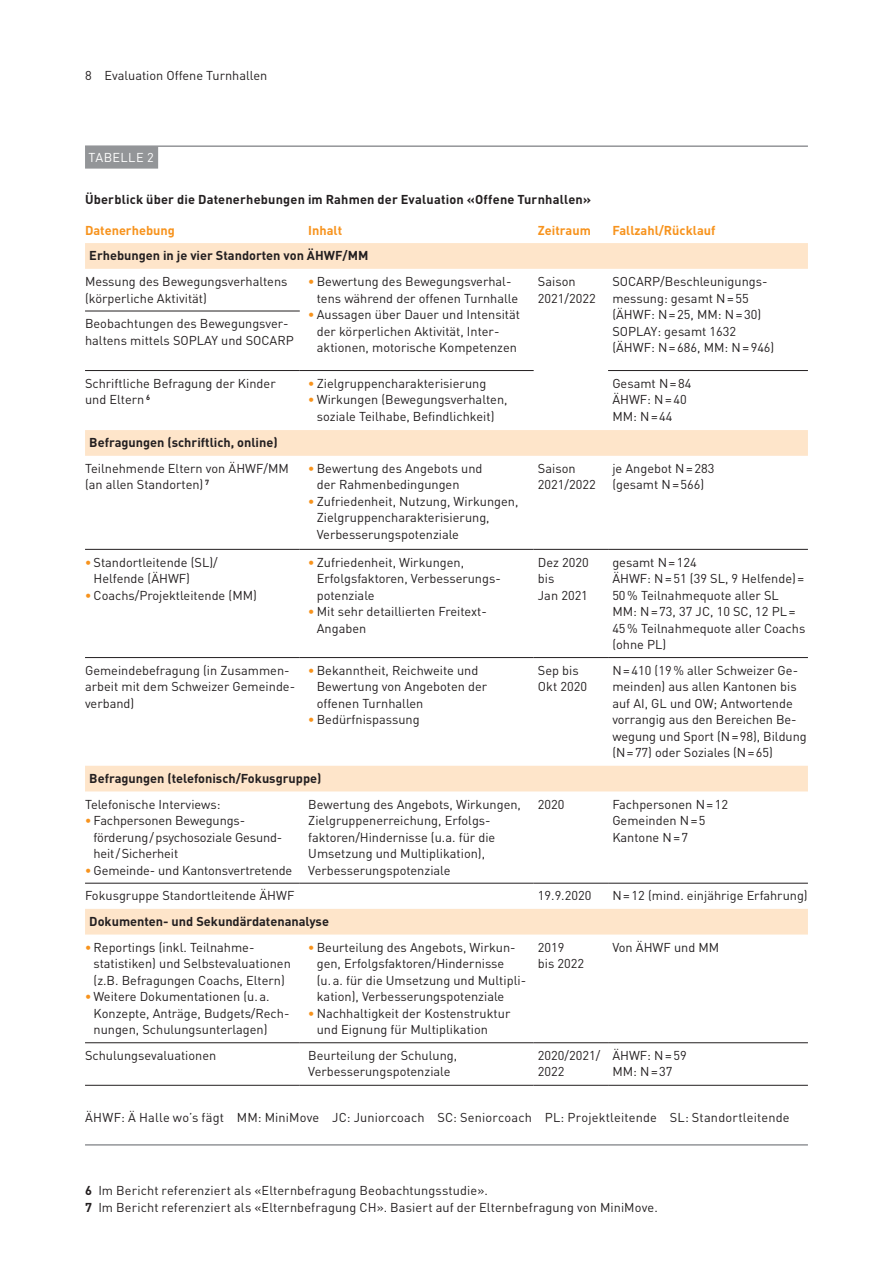
<style>
.page{position:relative;width:893px;height:1263px;background:#fff}
.page>*{position:absolute;margin:0;border:0;box-sizing:border-box;transform-origin:0 0}
.t1{font:12.75px/16.5px "DIN Pro";color:#231f20}
.t2{font:700 12.75px "DIN Pro";color:#231f20}
.t3{font:700 12.75px "DIN Pro";color:#f7931d}
.t4{font:12.75px "DIN Pro";letter-spacing:.03em;color:#fff}
.s1{font-weight:700;color:#f7931d}
.s2{font-weight:700}
</style>
<div class="page">
<hr style="left:85px;top:145px;width:723px;height:2px;background:#939598">
<div style="left:85px;top:146px;width:73px;height:23px;background:#939598"></div>
<hr style="left:85px;top:1144px;width:723px;height:1px;background:#939598">
<svg style="left:85px;top:243px;width:723px;height:691px"></svg>
<hr style="left:85px;top:311px;width:215px;height:1px;background:#231f20">
<hr style="left:85px;top:370px;width:215px;height:1px;background:#231f20">
<hr style="left:300px;top:370px;width:234px;height:1px;background:#231f20">
<hr style="left:85px;top:549px;width:215px;height:1px;background:#231f20">
<hr style="left:300px;top:549px;width:234px;height:1px;background:#231f20">
<hr style="left:534px;top:549px;width:74px;height:1px;background:#231f20">
<hr style="left:608px;top:549px;width:200px;height:1px;background:#231f20">
<hr style="left:608px;top:370px;width:200px;height:1px;background:#231f20">
<hr style="left:85px;top:657px;width:215px;height:1px;background:#231f20">
<hr style="left:300px;top:657px;width:234px;height:1px;background:#231f20">
<hr style="left:534px;top:657px;width:74px;height:1px;background:#231f20">
<hr style="left:608px;top:657px;width:200px;height:1px;background:#231f20">
<hr style="left:85px;top:883px;width:215px;height:1px;background:#231f20">
<hr style="left:300px;top:883px;width:234px;height:1px;background:#231f20">
<hr style="left:534px;top:883px;width:74px;height:1px;background:#231f20">
<hr style="left:608px;top:883px;width:200px;height:1px;background:#231f20">
<hr style="left:85px;top:1042px;width:215px;height:1px;background:#231f20">
<hr style="left:300px;top:1042px;width:234px;height:1px;background:#231f20">
<hr style="left:534px;top:1042px;width:74px;height:1px;background:#231f20">
<hr style="left:608px;top:1042px;width:200px;height:1px;background:#231f20">
<hr style="left:85px;top:1085px;width:215px;height:1px;background:#231f20">
<hr style="left:300px;top:1085px;width:234px;height:1px;background:#231f20">
<hr style="left:534px;top:1085px;width:74px;height:1px;background:#231f20">
<hr style="left:608px;top:1085px;width:200px;height:1px;background:#231f20">
<p class="t1" style="left:85px;top:66px;width:184px">8 Evaluation Offene Turnhallen</p>
<p class="t4" style="left:89px;top:149px;width:67px">TABELLE 2</p>
<p class="t2" style="left:85px;top:191px;width:508px">Überblick über die Datenerhebungen im Rahmen der Evaluation «Offene Turnhallen»</p>
<p class="t3" style="left:85px;top:221px;width:91px">Datenerhebung</p>
<p class="t3" style="left:308px;top:221px;width:35px">Inhalt</p>
<p class="t3" style="left:538px;top:221px;width:54px">Zeitraum</p>
<p class="t3" style="left:612px;top:221px;width:105px">Fallzahl/Rücklauf</p>
<p class="t2" style="left:89px;top:247px;width:281px">Erhebungen in je vier Standorten von ÄHWF/MM</p>
<p class="t1" style="left:85px;top:273px;width:204px">Messung des Bewegungsverhaltens (körperliche Aktivität)</p>
<p class="t1" style="left:317px;top:273px;width:203px;text-indent:-9px"><span class="s1">•</span> Bewertung des Bewegungsverhal&shy;tens während der offenen Turnhalle</p>
<p class="t1" style="left:317px;top:306px;width:205px;text-indent:-9px"><span class="s1">•</span> Aussagen über Dauer und Intensität der körperlichen Aktivität, Inter&shy;aktionen, motorische Kompetenzen</p>
<p class="t1" style="left:538px;top:273px;width:59px">Saison<br>2021/2022</p>
<p class="t1" style="left:612px;top:273px;width:164px">SOCARP/Beschleunigungs&shy;messung: gesamt N=55 (ÄHWF: N=25, MM: N=30)<br>SOPLAY: gesamt 1632 (ÄHWF: N=686, MM: N=946)</p>
<p class="t1" style="left:85px;top:315px;width:210px">Beobachtungen des Bewegungsver&shy;haltens mittels SOPLAY und SOCARP</p>
<p class="t1" style="left:85px;top:374px;width:192px">Schriftliche Befragung der Kinder und Eltern <sup>6</sup></p>
<p class="t1" style="left:308px;top:374px;width:179px"><span class="s1">•</span> Zielgruppencharakterisierung</p>
<p class="t1" style="left:612px;top:374px;width:81px">Gesamt N=84<br>ÄHWF: N=40<br>MM: N=44</p>
<p class="t1" style="left:308px;top:391px;width:201px;text-align:center"><span class="s1">•</span> Wirkungen (Bewegungsverhalten, soziale Teilhabe, Befindlichkeit)</p>
<p class="t2" style="left:89px;top:434px;width:190px">Befragungen (schriftlich, online)</p>
<p class="t1" style="left:85px;top:460px;width:205px">Teilnehmende Eltern von ÄHWF/MM (an allen Standorten) <sup>7</sup></p>
<p class="t1" style="left:317px;top:460px;width:167px;text-indent:-9px"><span class="s1">•</span> Bewertung des Angebots und der Rahmenbedingungen</p>
<p class="t1" style="left:317px;top:493px;width:203px;text-indent:-9px"><span class="s1">•</span> Zufriedenheit, Nutzung, Wirkungen,<br>Zielgruppencharakterisierung,<br>Verbesserungspotenziale</p>
<p class="t1" style="left:94px;top:553px;width:126px;text-indent:-9px"><span class="s1">•</span> Standortleitende (SL)/<br>Helfende (ÄHWF)</p>
<p class="t1" style="left:85px;top:586px;width:173px"><span class="s1">•</span> Coachs/Projektleitende (MM)</p>
<p class="t1" style="left:317px;top:553px;width:184px;text-indent:-9px"><span class="s1">•</span> Zufriedenheit, Wirkungen,<br>Erfolgsfaktoren, Verbesserungs&shy;potenziale</p>
<p class="t1" style="left:317px;top:603px;width:172px;text-indent:-9px"><span class="s1">•</span> Mit sehr detaillierten Freitext-<br>Angaben</p>
<p class="t1" style="left:85px;top:661px;width:212px">Gemeindebefragung (in Zusammen&shy;arbeit mit dem Schweizer Gemeinde&shy;verband)</p>
<p class="t1" style="left:317px;top:661px;width:172px;text-indent:-9px"><span class="s1">•</span> Bekanntheit, Reichweite und<br>Bewertung von Angeboten der offenen Turnhallen</p>
<p class="t1" style="left:308px;top:711px;width:113px"><span class="s1">•</span> Bedürfnispassung</p>
<p class="t1" style="left:538px;top:460px;width:59px">Saison<br>2021/2022</p>
<p class="t1" style="left:612px;top:460px;width:104px">je Angebot N=283 (gesamt N=566)</p>
<p class="t1" style="left:538px;top:553px;width:52px">Dez 2020 bis<br>Jan 2021</p>
<p class="t1" style="left:612px;top:553px;width:195px">gesamt N=124<br>ÄHWF: N=51 (39 SL, 9 Helfende)=<br>50% Teilnahmequote aller SL<br>MM: N=73, 37 JC, 10 SC, 12 PL=<br>45% Teilnahmequote aller Coachs (ohne PL)</p>
<p class="t1" style="left:538px;top:661px;width:51px">Sep bis<br>Okt 2020</p>
<p class="t1" style="left:612px;top:661px;width:196px">N=410 (19% aller Schweizer Ge&shy;meinden) aus allen Kantonen bis auf AI, GL und OW; Antwortende vorrangig aus den Bereichen Be&shy;wegung und Sport (N=98), Bildung (N=77) oder Soziales (N=65)</p>
<p class="t2" style="left:89px;top:770px;width:234px">Befragungen (telefonisch/Fokusgruppe)</p>
<p class="t1" style="left:85px;top:795px;width:137px">Telefonische Interviews:</p>
<p class="t1" style="left:94px;top:812px;width:190px;text-indent:-9px"><span class="s1">•</span> Fachpersonen Bewegungs&shy;förderung/psychosoziale Gesund&shy;heit/Sicherheit</p>
<p class="t1" style="left:85px;top:861px;width:209px"><span class="s1">•</span> Gemeinde- und Kantonsvertretende</p>
<p class="t1" style="left:308px;top:795px;width:214px">Bewertung des Angebots, Wirkungen, Zielgruppenerreichung, Erfolgs&shy;faktoren/Hindernisse (u.a. für die Umsetzung und Multiplikation), Verbesserungspotenziale</p>
<p class="t1" style="left:538px;top:795px;width:28px">2020</p>
<p class="t1" style="left:612px;top:795px;width:117px">Fachpersonen N=12<br>Gemeinden N=5<br>Kantone N=7</p>
<p class="t1" style="left:85px;top:887px;width:211px">Fokusgruppe Standortleitende ÄHWF</p>
<p class="t1" style="left:538px;top:887px;width:55px">19.9.2020</p>
<p class="t1" style="left:612px;top:887px;width:197px">N=12 (mind. einjährige Erfahrung)</p>
<p class="t2" style="left:89px;top:913px;width:241px">Dokumenten- und Sekundärdatenanalyse</p>
<p class="t1" style="left:94px;top:938px;width:199px;text-indent:-9px"><span class="s1">•</span> Reportings (inkl. Teilnahme&shy;statistiken) und Selbstevaluationen (z.B. Befragungen Coachs, Eltern)</p>
<p class="t1" style="left:94px;top:988px;width:197px;text-indent:-9px"><span class="s1">•</span> Weitere Dokumentationen (u.a.<br>Konzepte, Anträge, Budgets/Rech&shy;nungen, Schulungsunterlagen)</p>
<p class="t1" style="left:538px;top:938px;width:48px">2019 bis 2022</p>
<p class="t1" style="left:612px;top:938px;width:108px">Von ÄHWF und MM</p>
<p class="t1" style="left:317px;top:938px;width:211px;text-indent:-9px"><span class="s1">•</span> Beurteilung des Angebots, Wirkun&shy;gen, Erfolgsfaktoren/Hindernisse (u.a. für die Umsetzung und Multipli&shy;kation), Verbesserungspotenziale</p>
<p class="t1" style="left:317px;top:1004px;width:195px;text-indent:-9px"><span class="s1">•</span> Nachhaltigkeit der Kostenstruktur und Eignung für Multiplikation</p>
<p class="t1" style="left:85px;top:1046px;width:133px">Schulungsevaluationen</p>
<p class="t1" style="left:308px;top:1046px;width:150px">Beurteilung der Schulung,<br>Verbesserungspotenziale</p>
<p class="t1" style="left:538px;top:1046px;width:64px">2020/2021/<br>2022</p>
<p class="t1" style="left:612px;top:1046px;width:76px">ÄHWF: N=59<br>MM: N=37</p>
<p class="t1" style="left:85px;top:1108px;width:706px">ÄHWF: Ä Halle wo’s fägt MM: MiniMove JC: Juniorcoach SC: Seniorcoach PL: Projektleitende SL: Standortleitende</p>
<p class="t1" style="left:85px;top:1182px;width:574px"><span class="s2">6</span> Im Bericht referenziert als «Elternbefragung Beobachtungsstudie».<br><span class="s2">7</span> Im Bericht referenziert als «Elternbefragung CH». Basiert auf der Elternbefragung von MiniMove.</p>
</div>
